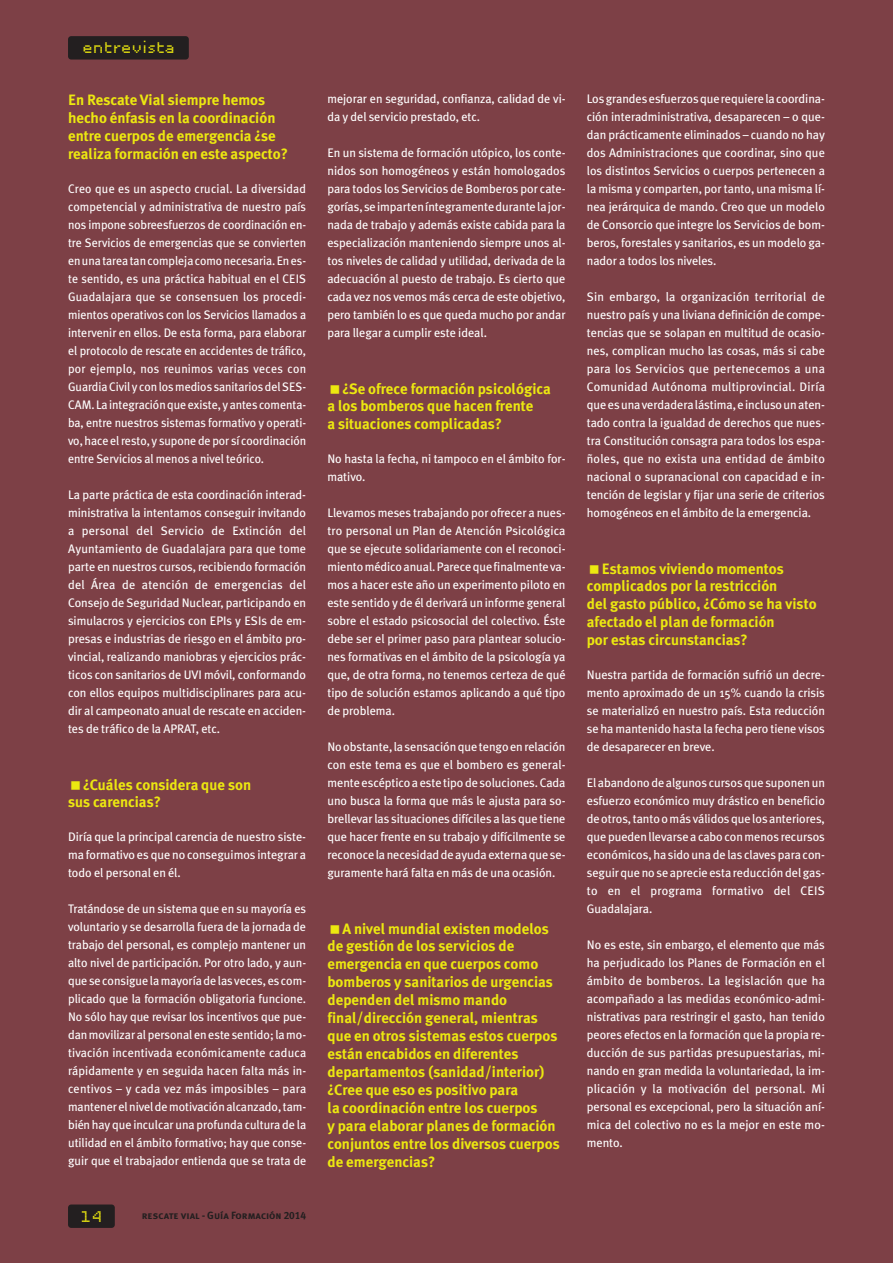
<style>
.page{position:relative;width:893px;height:1263px;background:#7d4046}
.page>*{position:absolute;margin:0;border:0;box-sizing:border-box;transform-origin:0 0}
.t1{font:700 15px/18px "Meta Plus";color:#ece810}
.t2{font:12.3px/18px "Meta Plus";letter-spacing:-.005em;color:#fff;text-align:justify}
.t3{font:12.3px "Unibody 8";color:#ece810}
.t4{font:10.5px "Meta Plus Bold Caps";color:#231f20}
</style>
<div class="page">
<div style="left:68px;top:1204px;width:47px;height:24px;background:#231f20;border-radius:3px"></div>
<div style="left:68px;top:36px;width:121px;height:24px;background:#231f20;border-radius:3px"></div>
<p class="t3" style="left:82px;top:38px;width:94px">entrevista</p>
<p class="t1" style="left:68px;top:91px;width:221px">En Rescate Vial siempre hemos hecho énfasis en la coordinación entre cuerpos de emergencia ¿se realiza formación en este aspecto?</p>
<p class="t2" style="left:68px;top:180px;width:240px">Creo que es un aspecto crucial. La diversidad competencial y administrativa de nuestro país nos impone sobreesfuerzos de coordinación en&shy;tre Servicios de emergencias que se convierten enunatareatancomplejacomonecesaria.Enes&shy;te sentido, es una práctica habitual en el CEIS Guadalajara que se consensuen los procedi&shy;mientos operativos con los Servicios llamados a intervenir en ellos. De esta forma, para elaborar el protocolo de rescate en accidentes de tráfico, por ejemplo, nos reunimos varias veces con GuardiaCivil y conlosmedios sanitariosdelSES-CAM. Laintegraciónqueexiste, yantes comenta&shy;ba, entre nuestros sistemas formativo y operati&shy;vo, hace elresto, y supone de por sí coordinación entre Servicios al menos a nivel teórico.</p>
<p class="t2" style="left:68px;top:486px;width:240px">La parte práctica de esta coordinación interad&shy;ministrativa la intentamos conseguir invitando a personal del Servicio de Extinción del Ayuntamiento de Guadalajara para que tome parte en nuestros cursos,recibiendo formación del Área de atención de emergencias del Consejo de Seguridad Nuclear, participando en simulacros y ejercicios con EPIs y ESIs de em&shy;presas e industrias de riesgo en el ámbito pro&shy;vincial, realizando maniobras y ejercicios prác&shy;ticos con sanitarios de UVI móvil, conformando con ellos equipos multidisciplinares para acu&shy;dir al campeonato anual de rescate en acciden&shy;tes de tráfico de la APRAT, etc.</p>
<p class="t1" style="left:68px;top:775px;width:185px;text-indent:15px">¿Cuáles considera que son sus carencias?</p>
<p class="t2" style="left:68px;top:828px;width:240px">Diría que la principal carencia de nuestro siste&shy;ma formativo es que no conseguimos integrar a todo el personal en él.</p>
<p class="t2" style="left:68px;top:900px;width:240px">Tratándose de un sistema que en su mayoría es voluntario y se desarrolla fuera de la jornada de trabajo del personal, es complejo mantener un alto nivel de participación. Por otro lado, y aun&shy;queseconsiguelamayoríadelas veces,es com&shy;plicado que la formación obligatoria funcione.<br>No sólo hay que revisar los incentivos que pue&shy;danmovilizar alpersonal eneste sentido;lamo&shy;tivación incentivada económicamente caduca rápidamente y en seguida hacen falta más in&shy;centivos – y cada vez más imposibles – para mantenerelniveldemotivaciónalcanzado,tam&shy;bién hay que inculcar una profunda cultura de la utilidad en el ámbito formativo; hay que conse&shy;guir que el trabajador entienda que se trata de</p>
<p class="t3" style="left:81px;top:1206px;width:23px">14</p>
<p class="t4" style="left:142px;top:1209px;width:166px">rescate vial - Guía Formación 2014</p>
<p class="t2" style="left:327px;top:90px;width:240px">mejorar en seguridad, confianza, calidad de vi&shy;da y del servicio prestado, etc.</p>
<p class="t2" style="left:327px;top:144px;width:240px">En un sistema de formación utópico, los conte&shy;nidos son homogéneos y están homologados para todos los Servicios de Bomberos por cate&shy;gorías,seimparteníntegramentedurantelajor&shy;nada de trabajo y además existe cabida para la especialización manteniendo siempre unos al&shy;tos niveles de calidad y utilidad, derivada de la adecuación al puesto de trabajo. Es cierto que cada vez nos vemos más cerca de este objetivo, pero también lo es que queda mucho por andar para llegar a cumplir este ideal.</p>
<p class="t1" style="left:327px;top:379px;width:225px;text-indent:15px">¿Se ofrece formación psicológica a los bomberos que hacen frente<br>a situaciones complicadas?</p>
<p class="t2" style="left:327px;top:450px;width:240px">No hasta la fecha, ni tampoco en el ámbito for&shy;mativo.</p>
<p class="t2" style="left:327px;top:504px;width:240px">Llevamos meses trabajando por ofrecer a nues&shy;tro personal un Plan de Atención Psicológica que se ejecute solidariamente con el reconoci&shy;mientomédicoanual.Parecequefinalmenteva&shy;mos a hacer este año un experimento piloto en este sentido y de él derivará un informe general sobre el estado psicosocial del colectivo. Éste debe ser el primer paso para plantear solucio&shy;nes formativas en el ámbito de la psicología ya que, de otra forma, no tenemos certeza de qué tipo de solución estamos aplicando a qué tipo de problema.</p>
<p class="t2" style="left:327px;top:738px;width:240px">Noobstante,lasensaciónquetengoenrelación con este tema es que el bombero es general&shy;menteescépticoaestetipodesoluciones.Cada uno busca la forma que más le ajusta para so&shy;brellevarlas situaciones difíciles a las que tiene que hacer frente en su trabajo y difícilmente se reconocelanecesidaddeayudaexternaquese&shy;guramente hará falta en más de una ocasión.</p>
<p class="t1" style="left:327px;top:919px;width:234px;text-indent:15px">A nivel mundial existen modelos de gestión de los servicios de emergencia en que cuerpos como bomberos y sanitarios de urgencias dependen del mismo mando final/dirección general, mientras que en otros sistemas estos cuerpos están encabidos en diferentes departamentos (sanidad/interior) ¿Cree que eso es positivo para<br>la coordinación entre los cuerpos<br>y para elaborar planes de formación conjuntos entre los diversos cuerpos de emergencias?</p>
<p class="t2" style="left:587px;top:90px;width:240px">Losgrandesesfuerzosquerequierelacoordina&shy;ción interadministrativa, desaparecen – o que&shy;dan prácticamente eliminados – cuando no hay dos Administraciones que coordinar, sino que los distintos Servicios o cuerpos pertenecen a la misma y comparten, por tanto, una misma lí&shy;nea jerárquica de mando. Creo que un modelo de Consorcio que integre los Servicios de bom&shy;beros, forestales y sanitarios, es un modelo ga&shy;nador a todos los niveles.</p>
<p class="t2" style="left:587px;top:288px;width:240px">Sin embargo, la organización territorial de nuestro país y una liviana definición de compe&shy;tencias que se solapan en multitud de ocasio&shy;nes, complican mucho las cosas, más si cabe para los Servicios que pertenecemos a una Comunidad Autónoma multiprovincial. Diría queesunaverdaderalástima,einclusounaten&shy;tado contra la igualdad de derechos que nues&shy;tra Constitución consagra para todos los espa&shy;ñoles, que no exista una entidad de ámbito nacional o supranacional con capacidad e in&shy;tención de legislar y fijar una serie de criterios homogéneos en el ámbito de la emergencia.</p>
<p class="t1" style="left:587px;top:559px;width:231px;text-indent:15px">Estamos viviendo momentos complicados por la restricción<br>del gasto público, ¿Cómo se ha visto afectado el plan de formación<br>por estas circunstancias?</p>
<p class="t2" style="left:587px;top:666px;width:240px">Nuestra partida de formación sufrió un decre&shy;mento aproximado de un 15% cuando la crisis se materializó en nuestro país. Esta reducción se ha mantenido hasta la fecha pero tiene visos de desaparecer en breve.</p>
<p class="t2" style="left:587px;top:774px;width:240px">Elabandonodealgunos cursosquesuponenun esfuerzo económico muy drástico en beneficio deotros,tantoomás válidosquelosanteriores, quepuedenllevarseacaboconmenos recursos económicos,ha sidounade las clavespara con&shy;seguirquenoseaprecieesta reduccióndelgas&shy;to en el programa formativo del CEIS Guadalajara.</p>
<p class="t2" style="left:587px;top:936px;width:240px">No es este, sin embargo, el elemento que más ha perjudicado los Planes de Formación en el ámbito de bomberos. La legislación que ha acompañado a las medidas económico-admi&shy;nistrativas para restringir el gasto, han tenido peores efectos en la formación que la propia re&shy;ducción de sus partidas presupuestarias, mi&shy;nando en gran medida la voluntariedad, la im&shy;plicación y la motivación del personal. Mi personal es excepcional, pero la situación aní&shy;mica del colectivo no es la mejor en este mo&shy;mento.</p>
</div>
